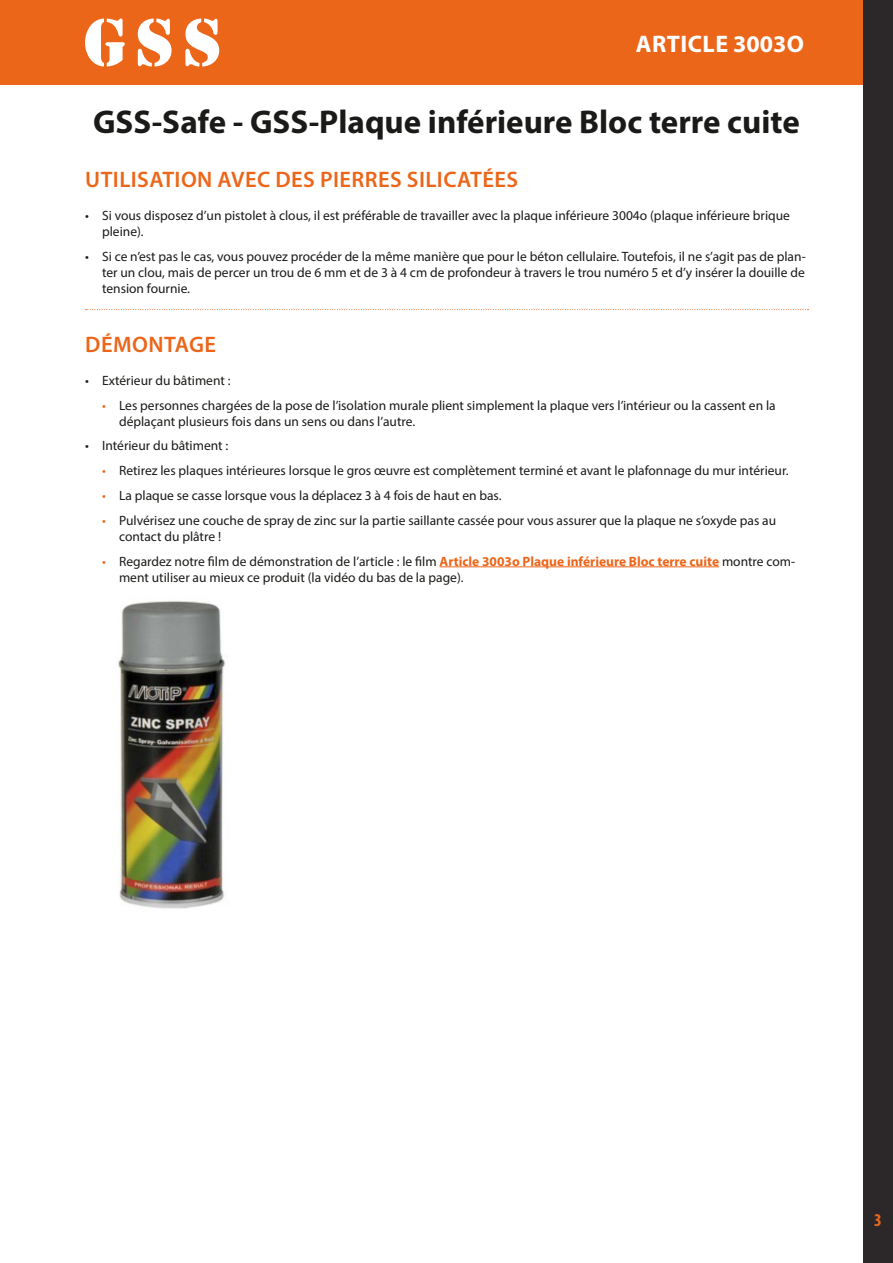
<style>
.page{position:relative;width:893px;height:1263px;background:#fff}
.page>*{position:absolute;margin:0;border:0;box-sizing:border-box;transform-origin:0 0}
.t1{font:700 33px "Myriad Pro";color:#1a1a18}
.t2{font:700 24px "Myriad Pro";letter-spacing:.02em;color:#fff}
.t3{font:600 22.5px "Myriad Pro";letter-spacing:.02em;color:#ec661a}
.t4{font:700 condensed 18px "Myriad Pro";color:#ec661a}
.t5{font:13.5px/16.2px "Myriad Pro";color:#1a1a18}
.s1{color:#ec661a}
.s2{font-weight:700;color:#ec661a}
</style>
<div class="page">
<div style="left:0;top:0;width:893px;height:85px;background:#ec661a"></div>
<div style="left:863px;top:0;width:30px;height:1263px;background:#2c2829"></div>
<svg style="left:85px;top:309px;width:723px;height:1px"></svg>
<hr style="left:440px;top:566px;width:279px;height:1px;background:#ec661a">
<svg style="left:85px;top:19px;width:40px;height:48px"></svg>
<svg style="left:138px;top:19px;width:34px;height:48px"></svg>
<svg style="left:185px;top:19px;width:34px;height:48px"></svg>
<img style="left:118px;top:601px;width:107px;height:308px">
<h2 class="t2" style="left:636px;top:28px;width:170px">ARTICLE 3003O</h2>
<h1 class="t1" style="left:93px;top:101px;width:708px">GSS-Safe - GSS-Plaque inférieure Bloc terre cuite</h1>
<h3 class="t3" style="left:85px;top:165px;width:434px">UTILISATION AVEC DES PIERRES SILICATÉES</h3>
<p class="t5" style="left:102px;top:207px;width:689px;text-indent:-17px">• Si vous disposez d’un pistolet à clous, il est préférable de travailler avec la plaque inférieure 3004o (plaque inférieure brique pleine).</p>
<p class="t5" style="left:102px;top:248px;width:705px;text-align:justify;text-indent:-17px">• Si ce n’est pas le cas, vous pouvez procéder de la même manière que pour le béton cellulaire. Toutefois, il ne s’agit pas de plan&shy;ter un clou, mais de percer un trou de 6 mm et de 3 à 4 cm de profondeur à travers le trou numéro 5 et d’y insérer la douille de tension fournie.</p>
<h3 class="t3" style="left:85px;top:331px;width:132px">DÉMONTAGE</h3>
<p class="t5" style="left:85px;top:372px;width:147px">• Extérieur du bâtiment :</p>
<p class="t5" style="left:119px;top:397px;width:658px;text-indent:-17px"><span class="s1">•</span> Les personnes chargées de la pose de l’isolation murale plient simplement la plaque vers l’intérieur ou la cassent en la déplaçant plusieurs fois dans un sens ou dans l’autre.</p>
<p class="t5" style="left:85px;top:438px;width:145px">• Intérieur du bâtiment :</p>
<p class="t5" style="left:102px;top:462px;width:688px"><span class="s1">•</span> Retirez les plaques intérieures lorsque le gros œuvre est complètement terminé et avant le plafonnage du mur intérieur.</p>
<p class="t5" style="left:102px;top:487px;width:401px"><span class="s1">•</span> La plaque se casse lorsque vous la déplacez 3 à 4 fois de haut en bas.</p>
<p class="t5" style="left:119px;top:512px;width:659px;text-indent:-17px"><span class="s1">•</span> Pulvérisez une couche de spray de zinc sur la partie saillante cassée pour vous assurer que la plaque ne s’oxyde pas au contact du plâtre !</p>
<p class="t5" style="left:119px;top:553px;width:678px;text-indent:-17px"><span class="s1">•</span> Regardez notre film de démonstration de l’article : le film <span class="s2">Article 3003o Plaque inférieure Bloc terre cuite</span> montre com&shy;ment utiliser au mieux ce produit (la vidéo du bas de la page).</p>
<h3 class="t4" style="left:874px;top:1209px;width:9px">3</h3>
</div>
